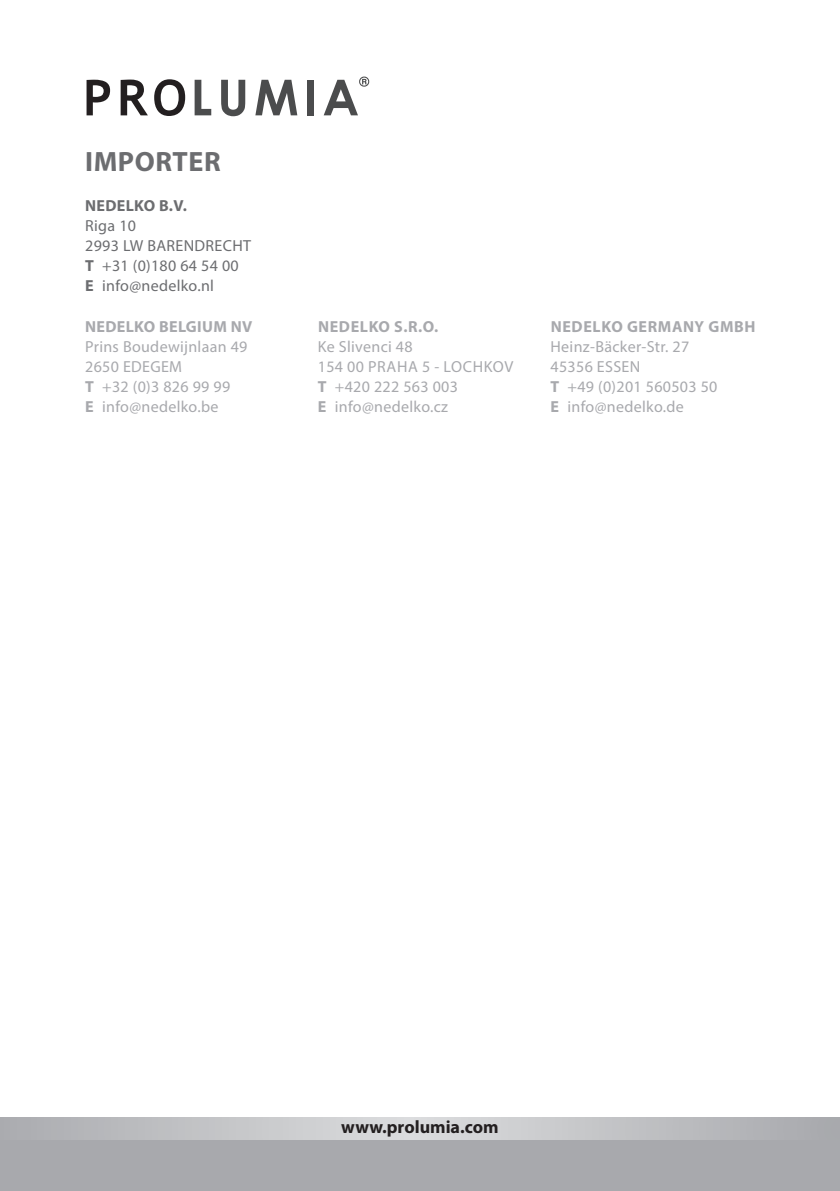
<style>
.page{position:relative;width:840px;height:1191px;background:#fff}
.page>*{position:absolute;margin:0;border:0;box-sizing:border-box;transform-origin:0 0}
.t1{font:700 28px "Myriad Pro";letter-spacing:.02em;color:#6c6d70}
.t2{font:700 18px "Myriad Pro";color:#231f20}
.t3{font:16px/20px "Myriad Pro";letter-spacing:.02em;color:#a8a9ad}
.t4{font:16px/20px "Myriad Pro";letter-spacing:.02em;color:#6c6d70}
.t5{font:700 16px "Myriad Pro";letter-spacing:.04em;color:#a8a9ad}
.t6{font:700 16px "Myriad Pro";letter-spacing:.02em;color:#a8a9ad}
.t7{font:700 16px "Myriad Pro";letter-spacing:.02em;color:#6c6d70}
.s1{font-weight:700}
</style>
<div class="page">
<div style="left:0;top:1140px;width:839px;height:51px;background:#a8a9ad"></div>
<svg style="left:0;top:1117px;width:839px;height:23px"></svg>
<svg style="left:194px;top:80px;width:17px;height:35px"></svg>
<svg style="left:221px;top:80px;width:24px;height:36px"></svg>
<svg style="left:255px;top:80px;width:42px;height:35px"></svg>
<div style="left:307px;top:80px;width:7px;height:35px;background:#4b4c4d"></div>
<svg style="left:324px;top:77px;width:45px;height:38px"></svg>
<svg style="left:86px;top:80px;width:24px;height:35px"></svg>
<svg style="left:120px;top:80px;width:28px;height:35px"></svg>
<svg style="left:154px;top:79px;width:31px;height:37px"></svg>
<h1 class="t1" style="left:85px;top:144px;width:137px">IMPORTER</h1>
<p class="t7" style="left:85px;top:195px;width:103px">NEDELKO B.V.</p>
<p class="t4" style="left:85px;top:216px;width:167px">Riga 10<br>2993 LW BARENDRECHT<br><span class="s1">T</span> +31 (0)180 64 54 00<br><span class="s1">E</span> info@nedelko.nl</p>
<p class="t6" style="left:85px;top:316px;width:169px">NEDELKO BELGIUM NV</p>
<p class="t3" style="left:85px;top:337px;width:164px">Prins Boudewijnlaan 49<br>2650 EDEGEM<br><span class="s1">T</span> +32 (0)3 826 99 99<br><span class="s1">E</span> info@nedelko.be</p>
<p class="t5" style="left:318px;top:316px;width:122px">NEDELKO S.R.O.</p>
<p class="t3" style="left:317px;top:337px;width:197px">Ke Slivenci 48<br>154 00 PRAHA 5 - LOCHKOV<br><span class="s1">T</span> +420 222 563 003<br><span class="s1">E</span> info@nedelko.cz</p>
<p class="t5" style="left:550px;top:316px;width:206px">NEDELKO GERMANY GMBH</p>
<p class="t3" style="left:550px;top:337px;width:168px">Heinz-Bäcker-Str. 27<br>45356 ESSEN<br><span class="s1">T</span> +49 (0)201 560503 50<br><span class="s1">E</span> info@nedelko.de</p>
<p class="t2" style="left:341px;top:1115px;width:159px">www.prolumia.com</p>
</div>
